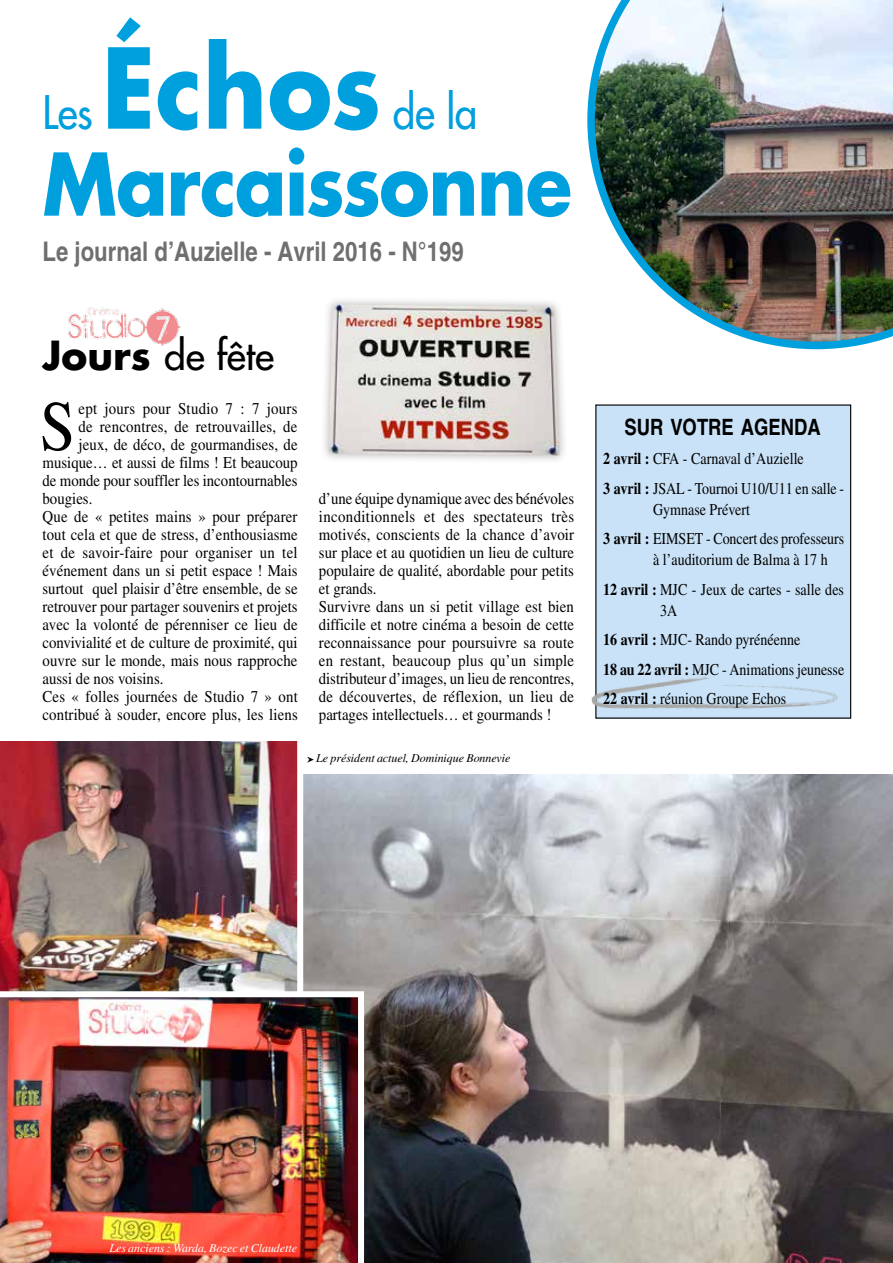
<style>
.page{position:relative;width:893px;height:1263px;background:#fff}
.page>*{position:absolute;margin:0;border:0;box-sizing:border-box;transform-origin:0 0}
.t1{font:700 108px "Futura";letter-spacing:.005em;color:#009fde;scale:.9 1}
.t2{font:700 84px "Futura";letter-spacing:-.02em;color:#009fde;scale:.9 1}
.t3{font:70.95px "Times";color:#000;scale:.9 1}
.t4{font:45px "Futura";letter-spacing:-.01em;color:#009fde;scale:.9 1}
.t5{font:39px "Futura";color:#000}
.t6{font:700 condensed 27px "Helvetica";color:#706f6f}
.t7{font:700 condensed 22.5px "Helvetica";color:#000}
.t8{font:16.5px/18px "Times";color:#000;scale:.9 1}
.t9{font:16.5px/29.5px "Times";color:#000;scale:.85 1}
.t10{font:italic 12px "Times";letter-spacing:-.005em;color:#000}
.t11{font:italic 12px "Times";letter-spacing:-.005em;color:#fff}
.s1{font-weight:700}
.s2{font-family:"Fleches Left Right";font-style:normal}
</style>
<div class="page">
<img style="left:303px;top:775px;width:590px;height:488px">
<div style="left:596px;top:405px;width:255px;height:313px;background:#c9e2f7"></div>
<img style="left:591px;top:671px;width:247px;height:45px">
<img style="left:587px;top:0;width:306px;height:349px">
<div style="left:320px;top:295px;width:249px;height:169px;background:#000;opacity:.3"></div>
<img style="left:329px;top:304px;width:231px;height:151px">
<img style="left:0;top:741px;width:297px;height:250px">
<img style="left:0;top:997px;width:358px;height:266px">
<div style="left:0;top:991px;width:364px;height:6px;background:#fff"></div>
<div style="left:358px;top:994px;width:6px;height:269px;background:#fff"></div>
<img style="left:67px;top:307px;width:114px;height:39px">
<h1 class="t1" style="left:102px;top:16px;width:312px">Échos</h1>
<h3 class="t4" style="left:393px;top:83px;width:95px">de la</h3>
<h2 class="t2" style="left:43px;top:128px;width:590px">Marcaissonne</h2>
<h3 class="t6" style="left:43px;top:235px;width:423px">Le journal d’Auzielle - Avril 2016 - N°199</h3>
<h3 class="t4" style="left:43px;top:83px;width:57px">Les</h3>
<h3 class="t5" style="left:43px;top:330px;width:233px"><span class="s1">Jours</span> de fête</h3>
<h3 class="t3" style="left:40px;top:386px;width:41px">S</h3>
<p class="t8" style="left:78px;top:399px;width:245px">ept jours pour Studio 7 : 7 jours</p>
<p class="t8" style="left:78px;top:417px;width:245px">de rencontres, de retrouvailles, de</p>
<p class="t8" style="left:78px;top:435px;width:245px">jeux, de déco, de gourmandises, de</p>
<p class="t8" style="left:43px;top:453px;width:285px">musique… et aussi de films ! Et beaucoup</p>
<p class="t8" style="left:43px;top:471px;width:285px">de monde pour souffler les incontournables</p>
<p class="t8" style="left:43px;top:489px;width:57px">bougies.</p>
<p class="t8" style="left:43px;top:507px;width:285px">Que de « petites mains » pour préparer</p>
<p class="t8" style="left:43px;top:525px;width:285px">tout cela et que de stress, d’enthousiasme</p>
<p class="t8" style="left:43px;top:543px;width:285px">et de savoir-faire pour organiser un tel</p>
<p class="t8" style="left:43px;top:561px;width:285px">événement dans un si petit espace ! Mais</p>
<p class="t8" style="left:43px;top:579px;width:285px">surtout quel plaisir d’être ensemble, de se</p>
<p class="t8" style="left:43px;top:597px;width:285px">retrouver pour partager souvenirs et projets</p>
<p class="t8" style="left:43px;top:615px;width:285px">avec la volonté de pérenniser ce lieu de</p>
<p class="t8" style="left:43px;top:633px;width:285px">convivialité et de culture de proximité, qui</p>
<p class="t8" style="left:43px;top:651px;width:285px">ouvre sur le monde, mais nous rapproche</p>
<p class="t8" style="left:43px;top:669px;width:136px">aussi de nos voisins.</p>
<p class="t8" style="left:43px;top:687px;width:285px">Ces « folles journées de Studio 7 » ont</p>
<p class="t8" style="left:43px;top:705px;width:285px">contribué à souder, encore plus, les liens</p>
<p class="t8" style="left:319px;top:489px;width:285px">d’une équipe dynamique avec des bénévoles inconditionnels et des spectateurs très motivés, conscients de la chance d’avoir sur place et au quotidien un lieu de culture populaire de qualité, abordable pour petits et grands.<br>Survivre dans un si petit village est bien difficile et notre cinéma a besoin de cette reconnaissance pour poursuivre sa route en restant, beaucoup plus qu’un simple distributeur d’images, un lieu de rencontres, de découvertes, de réflexion, un lieu de partages intellectuels… et gourmands !</p>
<p class="t10" style="left:306px;top:751px;width:206px"><span class="s2">z</span> Le président actuel, Dominique Bonnevie</p>
<h3 class="t7" style="left:625px;top:413px;width:198px">SUR VOTRE AGENDA</h3>
<p class="t9" style="left:603px;top:444px;width:285px"><span class="s1">2 avril :</span> CFA - Carnaval d’Auzielle<br><span class="s1">3 avril :</span> JSAL - Tournoi U10/U11 en salle -</p>
<p class="t9" style="left:603px;top:494px;width:285px;text-indent:50px">Gymnase Prévert<br><span class="s1">3 avril :</span> EIMSET - Concert des professeurs</p>
<p class="t9" style="left:603px;top:545px;width:285px;text-indent:50px">à l’auditorium de Balma à 17 h<br><span class="s1">12 avril :</span> MJC - Jeux de cartes - salle des</p>
<p class="t9" style="left:603px;top:595px;width:285px;text-indent:57px">3A<br><span class="s1">16 avril :</span> MJC- Rando pyrénéenne<br><span class="s1">18 au 22 avril :</span> MJC - Animations jeunesse<br><span class="s1">22 avril :</span> réunion Groupe Echos</p>
<p class="t11" style="left:109px;top:1241px;width:189px">Les anciens : Warda, Bozec et Claudette</p>
</div>
